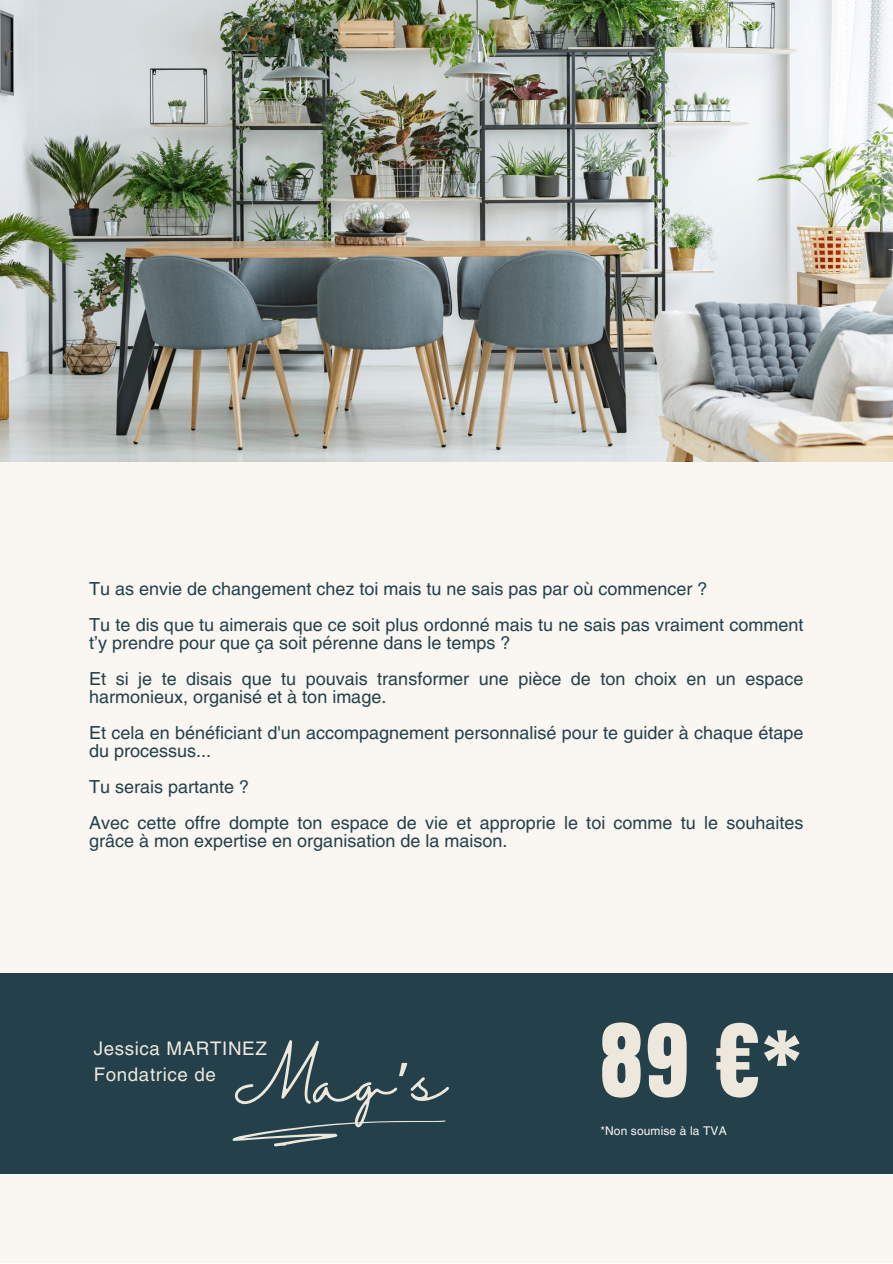
<style>
.page{position:relative;width:893px;height:1264px;background:#fff}
.page>*{position:absolute;margin:0;border:0;box-sizing:border-box;transform-origin:0 0}
.t1{font:85.35px "Anton";color:#eee8dc}
.t2{font:54px "Halimun";color:#eee8dc}
.t3{font:18.75px "Helvetica LT Pro";letter-spacing:.035em;color:#eee8dc}
.t4{font:18px/18px "Helvetica LT Pro";color:#23404b}
.t5{font:12px "Helvetica LT Pro";letter-spacing:.01em;color:#faf6f1}
.s1{font-family:"Noto Sans Gurmukhi"}
</style>
<div class="page">
<div style="left:0;top:0;width:892px;height:1262px;background:#faf6f1"></div>
<img style="left:0;top:0;width:892px;height:461px">
<div style="left:0;top:973px;width:892px;height:200px;background:#23404b"></div>
<svg style="left:232px;top:1120px;width:213px;height:26px"></svg>
<p class="t4" style="left:89px;top:581px;width:619px">Tu as envie de changement chez toi mais tu ne sais pas par où commencer ?</p>
<p class="t4" style="left:89px;top:617px;width:715px">Tu te dis que tu aimerais que ce soit plus ordonné mais tu ne sais pas vraiment comment t’y prendre pour que ça soit pérenne dans le temps ?</p>
<p class="t4" style="left:89px;top:671px;width:715px">Et si je te disais que tu pouvais transformer une pièce de ton choix en un espace harmonieux, organisé et à ton image.</p>
<p class="t4" style="left:89px;top:725px;width:715px">Et cela en bénéficiant d'un accompagnement personnalisé pour te guider à chaque étape du processus...</p>
<p class="t4" style="left:89px;top:779px;width:161px">Tu serais partante ?</p>
<p class="t4" style="left:89px;top:815px;width:715px">Avec cette offre dompte ton espace de vie et approprie le toi comme tu le souhaites grâce à mon expertise en organisation de la maison.</p>
<p class="t2" style="left:232px;top:1052px;width:216px">Mag<span class="s1">’</span>s</p>
<p class="t3" style="left:94px;top:1041px;width:175px">Jessica MARTINEZ</p>
<p class="t3" style="left:94px;top:1067px;width:124px">Fondatrice de</p>
<p class="t1" style="left:600px;top:999px;width:202px">89 €*</p>
<p class="t5" style="left:600px;top:1126px;width:128px">*Non soumise à la TVA</p>
</div>
